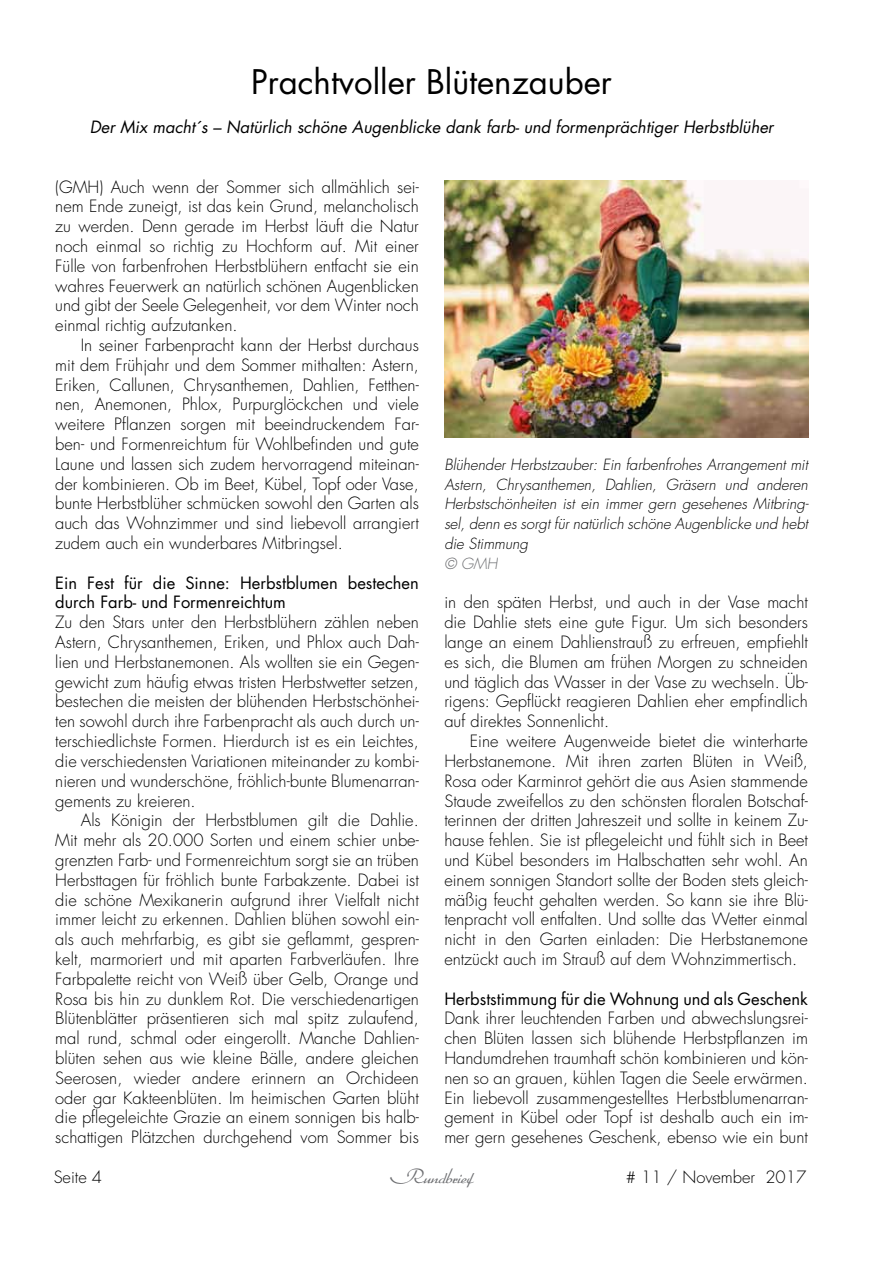
<style>
.page{position:relative;width:893px;height:1263px;background:#fff}
.page>*{position:absolute;margin:0;border:0;box-sizing:border-box;transform-origin:0 0}
.t1{font:33px "Futura Std";color:#000}
.t2{font:300 19.5px "Arabella Pro";color:#6d6e71}
.t3{font:300 16.5px/19.8px "Futura Std";color:#000;text-align:justify}
.t4{font:16.5px/19.8px "Futura Std";color:#000}
.t5{font:italic 16.5px "Futura Std";color:#000}
.t6{font:italic 300 15px/19.8px "Futura Std";color:#000;text-align:justify}
.t7{font:italic 300 15px "Futura Std";color:#6d6e71}
</style>
<div class="page">
<img style="left:444px;top:180px;width:364px;height:257px">
<h1 class="t1" style="left:251px;top:60px;width:362px">Prachtvoller Blütenzauber</h1>
<p class="t5" style="left:90px;top:117px;width:685px">Der Mix macht´s – Natürlich schöne Augenblicke dank farb- und formenprächtiger Herbstblüher</p>
<p class="t3" style="left:55px;top:177px;width:365px">(GMH) Auch wenn der Sommer sich allmählich sei&shy;nem Ende zuneigt, ist das kein Grund, melancholisch zu werden. Denn gerade im Herbst läuft die Natur noch einmal so richtig zu Hochform auf. Mit einer Fülle von farbenfrohen Herbstblühern entfacht sie ein wahres Feuerwerk an natürlich schönen Augenblicken und gibt der Seele Gelegenheit, vor dem Winter noch einmal richtig aufzutanken.</p>
<p class="t3" style="left:55px;top:336px;width:365px;text-indent:26px">In seiner Farbenpracht kann der Herbst durchaus mit dem Frühjahr und dem Sommer mithalten: Astern, Eriken, Callunen, Chrysanthemen, Dahlien, Fetthen&shy;nen, Anemonen, Phlox, Purpurglöckchen und viele weitere Pflanzen sorgen mit beeindruckendem Far&shy;ben- und Formenreichtum für Wohlbefinden und gute Laune und lassen sich zudem hervorragend miteinan&shy;der kombinieren. Ob im Beet, Kübel, Topf oder Vase, bunte Herbstblüher schmücken sowohl den Garten als auch das Wohnzimmer und sind liebevoll arrangiert zudem auch ein wunderbares Mitbringsel.</p>
<p class="t4" style="left:55px;top:573px;width:365px">Ein Fest für die Sinne: Herbstblumen bestechen durch Farb- und Formenreichtum</p>
<p class="t3" style="left:55px;top:613px;width:365px">Zu den Stars unter den Herbstblühern zählen neben Astern, Chrysanthemen, Eriken, und Phlox auch Dah&shy;lien und Herbstanemonen. Als wollten sie ein Gegen&shy;gewicht zum häufig etwas tristen Herbstwetter setzen, bestechen die meisten der blühenden Herbstschönhei&shy;ten sowohl durch ihre Farbenpracht als auch durch un&shy;terschiedlichste Formen. Hierdurch ist es ein Leichtes, die verschiedensten Variationen miteinander zu kombi&shy;nieren und wunderschöne, fröhlich-bunte Blumenarran&shy;gements zu kreieren.</p>
<p class="t3" style="left:55px;top:811px;width:365px;text-indent:26px">Als Königin der Herbstblumen gilt die Dahlie.<br>Mit mehr als 20.000 Sorten und einem schier unbe&shy;grenzten Farb- und Formenreichtum sorgt sie an trüben Herbsttagen für fröhlich bunte Farbakzente. Dabei ist die schöne Mexikanerin aufgrund ihrer Vielfalt nicht immer leicht zu erkennen. Dahlien blühen sowohl ein&shy;als auch mehrfarbig, es gibt sie geflammt, gespren&shy;kelt, marmoriert und mit aparten Farbverläufen. Ihre Farbpalette reicht von Weiß über Gelb, Orange und Rosa bis hin zu dunklem Rot. Die verschiedenartigen Blütenblätter präsentieren sich mal spitz zulaufend, mal rund, schmal oder eingerollt. Manche Dahlien&shy;blüten sehen aus wie kleine Bälle, andere gleichen Seerosen, wieder andere erinnern an Orchideen oder gar Kakteenblüten. Im heimischen Garten blüht die pflegeleichte Grazie an einem sonnigen bis halb&shy;schattigen Plätzchen durchgehend vom Sommer bis</p>
<p class="t6" style="left:444px;top:455px;width:366px">Blühender Herbstzauber: Ein farbenfrohes Arrangement mit Astern, Chrysanthemen, Dahlien, Gräsern und anderen Herbstschönheiten ist ein immer gern gesehenes Mitbring&shy;sel, denn es sorgt für natürlich schöne Augenblicke und hebt die Stimmung</p>
<p class="t7" style="left:444px;top:554px;width:55px">© GMH</p>
<p class="t3" style="left:444px;top:593px;width:365px">in den späten Herbst, und auch in der Vase macht die Dahlie stets eine gute Figur. Um sich besonders lange an einem Dahlienstrauß zu erfreuen, empfiehlt es sich, die Blumen am frühen Morgen zu schneiden und täglich das Wasser in der Vase zu wechseln. Üb&shy;rigens: Gepflückt reagieren Dahlien eher empfindlich auf direktes Sonnenlicht.</p>
<p class="t3" style="left:444px;top:732px;width:365px;text-indent:26px">Eine weitere Augenweide bietet die winterharte Herbstanemone. Mit ihren zarten Blüten in Weiß, Rosa oder Karminrot gehört die aus Asien stammende Staude zweifellos zu den schönsten floralen Botschaf&shy;terinnen der dritten Jahreszeit und sollte in keinem Zu&shy;hause fehlen. Sie ist pflegeleicht und fühlt sich in Beet und Kübel besonders im Halbschatten sehr wohl. An einem sonnigen Standort sollte der Boden stets gleich&shy;mäßig feucht gehalten werden. So kann sie ihre Blü&shy;tenpracht voll entfalten. Und sollte das Wetter einmal nicht in den Garten einladen: Die Herbstanemone entzückt auch im Strauß auf dem Wohnzimmertisch.</p>
<p class="t4" style="left:444px;top:989px;width:365px">Herbststimmung für die Wohnung und als Geschenk</p>
<p class="t3" style="left:444px;top:1009px;width:365px">Dank ihrer leuchtenden Farben und abwechslungsrei&shy;chen Blüten lassen sich blühende Herbstpflanzen im Handumdrehen traumhaft schön kombinieren und kön&shy;nen so an grauen, kühlen Tagen die Seele erwärmen.<br>Ein liebevoll zusammengestelltes Herbstblumenarran&shy;gement in Kübel oder Topf ist deshalb auch ein im&shy;mer gern gesehenes Geschenk, ebenso wie ein bunt</p>
<p class="t2" style="left:390px;top:1165px;width:84px">Rundbrief</p>
<p class="t3" style="left:54px;top:1167px;width:50px">Seite 4</p>
<p class="t3" style="left:626px;top:1167px;width:182px"># 11 / November 2017</p>
</div>
